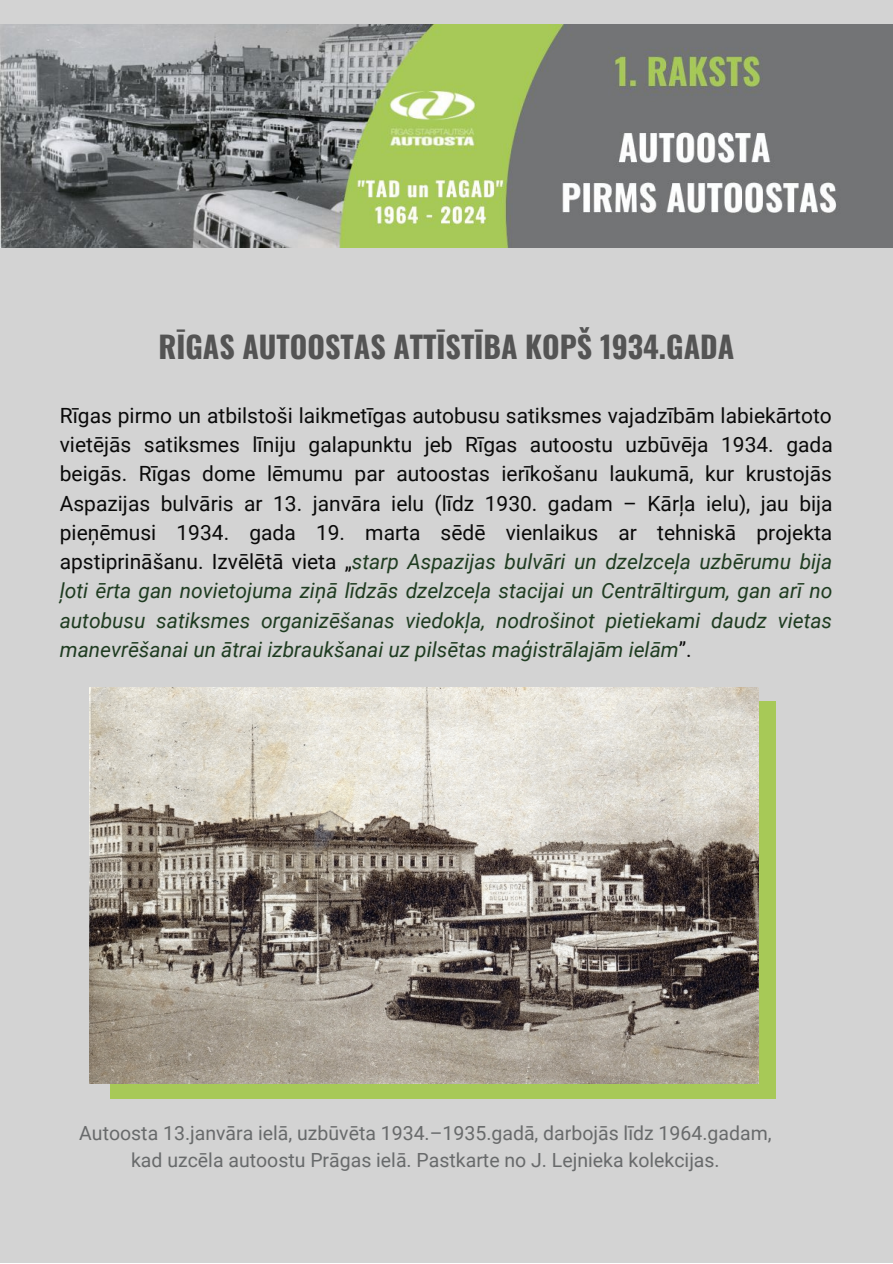
<style>
.page{position:relative;width:893px;height:1264px;background:#fff}
.page>*{position:absolute;margin:0;border:0;box-sizing:border-box;transform-origin:0 0}
.t1{font:700 30px "Oswald";color:#545454}
.t2{font:21px/29.2px "Roboto";color:#0a0a0a;text-align:justify}
.t3{font:19.5px/27px "Roboto";color:#686a6b;text-align:center}
.s1{font-style:italic;color:#1f3c21}
</style>
<div class="page">
<div style="left:0;top:0;width:892px;height:1262px;background:#d3d3d3"></div>
<img style="left:0;top:25px;width:892px;height:223px">
<div style="left:110px;top:701px;width:665px;height:397px;background:#a7c957"></div>
<img style="left:89px;top:687px;width:669px;height:396px">
<p class="t1" style="left:158px;top:323px;width:577px">RĪGAS AUTOOSTAS ATTĪSTĪBA KOPŠ 1934.GADA</p>
<p class="t2" style="left:60px;top:401px;width:774px">Rīgas pirmo un atbilstoši laikmetīgas autobusu satiksmes vajadzībām labiekārtoto vietējās satiksmes līniju galapunktu jeb Rīgas autoostu uzbūvēja 1934. gada beigās. Rīgas dome lēmumu par autoostas ierīkošanu laukumā, kur krustojās Aspazijas bulvāris ar 13. janvāra ielu (līdz 1930. gadam – Kārļa ielu), jau bija pieņēmusi 1934. gada 19. marta sēdē vienlaikus ar tehniskā projekta apstiprināšanu. Izvēlētā vieta „<span class="s1">starp Aspazijas bulvāri un dzelzceļa uzbērumu bija ļoti ērta gan novietojuma ziņā līdzās dzelzceļa stacijai un Centrāltirgum, gan arī no autobusu satiksmes organizēšanas viedokļa, nodrošinot pietiekami daudz vietas manevrēšanai un ātrai izbraukšanai uz pilsētas maģistrālajām ielām</span>”.</p>
<p class="t3" style="left:79px;top:1120px;width:693px">Autoosta 13.janvāra ielā, uzbūvēta 1934.–1935.gadā, darbojās līdz 1964.gadam, kad uzcēla autoostu Prāgas ielā. Pastkarte no J. Lejnieka kolekcijas.</p>
</div>
